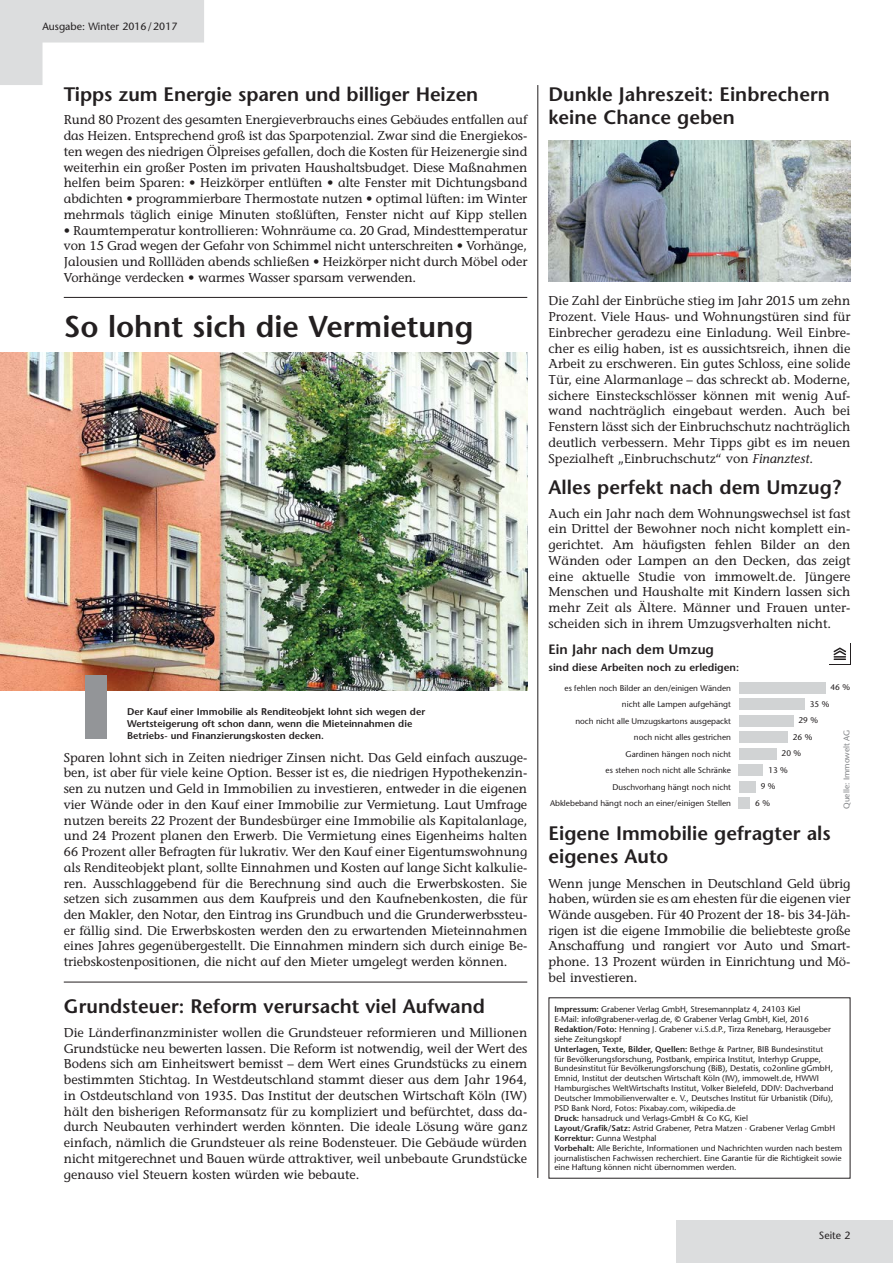
<style>
.page{position:relative;width:893px;height:1263px;background:#fff}
.page>*{position:absolute;margin:0;border:0;box-sizing:border-box;transform-origin:0 0}
.t1{font:600 30px "Stone Sans";color:#231f20}
.t2{font:600 19.5px/23.4px "Stone Sans";color:#231f20}
.t3{font:600 13.5px "Stone Sans";color:#231f20}
.t4{font:12.75px/15.8px "Stone Informal";letter-spacing:-.005em;color:#231f20;text-align:justify}
.t5{font:600 10.5px "Stone Sans";color:#231f20}
.t6{font:10.5px "Stone Sans";color:#231f20}
.t7{font:600 9.75px/11.7px "Stone Sans";color:#231f20}
.t8{font:8.25px/9.9px "Stone Sans";color:#231f20}
.t9{font:8.25px "Stone Sans";color:#808285}
.s1{font-style:italic}
.s2{font-weight:600}
</style>
<div class="page">
<img style="left:0;top:352px;width:527px;height:339px">
<div style="left:676px;top:1220px;width:217px;height:43px;background:#dcddde"></div>
<svg style="left:0;top:0;width:204px;height:85px"></svg>
<hr style="left:537px;top:85px;width:1px;height:1093px;background:#231f20">
<hr style="left:64px;top:297px;width:463px;height:1px;background:#231f20">
<hr style="left:64px;top:982px;width:463px;height:1px;background:#231f20">
<div style="left:85px;top:675px;width:21px;height:64px;background:#939598"></div>
<img style="left:549px;top:140px;width:301px;height:142px">
<div style="left:739px;top:682px;width:86px;height:12px;background:#d1d3d4"></div>
<div style="left:739px;top:698px;width:66px;height:12px;background:#d1d3d4"></div>
<div style="left:739px;top:715px;width:54px;height:12px;background:#d1d3d4"></div>
<div style="left:739px;top:731px;width:49px;height:12px;background:#d1d3d4"></div>
<div style="left:739px;top:748px;width:37px;height:12px;background:#d1d3d4"></div>
<div style="left:739px;top:764px;width:24px;height:12px;background:#d1d3d4"></div>
<div style="left:739px;top:781px;width:17px;height:12px;background:#d1d3d4"></div>
<div style="left:739px;top:797px;width:11px;height:12px;background:#d1d3d4"></div>
<svg style="left:833px;top:647px;width:13px;height:13px"></svg>
<p class="t6" style="left:43px;top:19px;width:136px">Ausgabe: Winter 2016/2017</p>
<h2 class="t2" style="left:64px;top:82px;width:416px">Tipps zum Energie sparen und billiger Heizen</h2>
<p class="t4" style="left:64px;top:112px;width:465px">Rund 80 Prozent des gesamten Energieverbrauchs eines Gebäudes entfallen auf das Heizen. Entsprechend groß ist das Sparpotenzial. Zwar sind die Energiekos&shy;ten wegen des niedrigen Ölpreises gefallen, doch die Kosten für Heizenergie sind weiterhin ein großer Posten im privaten Haushaltsbudget. Diese Maßnahmen helfen beim Sparen: • Heizkörper entlüften • alte Fenster mit Dichtungsband abdichten • programmierbare Thermostate nutzen • optimal lüften: im Winter mehrmals täglich einige Minuten stoßlüften, Fenster nicht auf Kipp stellen</p>
<p class="t4" style="left:64px;top:222px;width:465px">• Raumtemperatur kontrollieren: Wohnräume ca. 20 Grad, Mindesttemperatur von 15 Grad wegen der Gefahr von Schimmel nicht unterschreiten • Vorhänge, Jalousien und Rollläden abends schließen • Heizkörper nicht durch Möbel oder Vorhänge verdecken • warmes Wasser sparsam verwenden.</p>
<h1 class="t1" style="left:64px;top:308px;width:411px">So lohnt sich die Vermietung</h1>
<p class="t7" style="left:127px;top:706px;width:300px">Der Kauf einer Immobilie als Renditeobjekt lohnt sich wegen der<br>Wertsteigerung oft schon dann, wenn die Mieteinnahmen die<br>Betriebs- und Finanzierungskosten decken.</p>
<p class="t4" style="left:64px;top:749px;width:465px">Sparen lohnt sich in Zeiten niedriger Zinsen nicht. Das Geld einfach auszuge&shy;ben, ist aber für viele keine Option. Besser ist es, die niedrigen Hypothekenzin&shy;sen zu nutzen und Geld in Immobilien zu investieren, entweder in die eigenen vier Wände oder in den Kauf einer Immobilie zur Vermietung. Laut Umfrage nutzen bereits 22 Prozent der Bundesbürger eine Immobilie als Kapitalanlage, und 24 Prozent planen den Erwerb. Die Vermietung eines Eigenheims halten 66 Prozent aller Befragten für lukrativ. Wer den Kauf einer Eigentumswohnung als Renditeobjekt plant, sollte Einnahmen und Kosten auf lange Sicht kalkulie&shy;ren. Ausschlaggebend für die Berechnung sind auch die Erwerbskosten. Sie setzen sich zusammen aus dem Kaufpreis und den Kaufnebenkosten, die für den Makler, den Notar, den Eintrag ins Grundbuch und die Grunderwerbssteu&shy;er fällig sind. Die Erwerbskosten werden den zu erwartenden Mieteinnahmen eines Jahres gegenübergestellt. Die Einnahmen mindern sich durch einige Be&shy;triebskostenpositionen, die nicht auf den Mieter umgelegt werden können.</p>
<h2 class="t2" style="left:64px;top:994px;width:423px">Grundsteuer: Reform verursacht viel Aufwand</h2>
<p class="t4" style="left:64px;top:1024px;width:465px">Die Länderfinanzminister wollen die Grundsteuer reformieren und Millionen Grundstücke neu bewerten lassen. Die Reform ist notwendig, weil der Wert des Bodens sich am Einheitswert bemisst – dem Wert eines Grundstücks zu einem bestimmten Stichtag. In Westdeutschland stammt dieser aus dem Jahr 1964, in Ostdeutschland von 1935. Das Institut der deutschen Wirtschaft Köln (IW) hält den bisherigen Reformansatz für zu kompliziert und befürchtet, dass da&shy;durch Neubauten verhindert werden könnten. Die ideale Lösung wäre ganz einfach, nämlich die Grundsteuer als reine Bodensteuer. Die Gebäude würden nicht mitgerechnet und Bauen würde attraktiver, weil unbebaute Grundstücke genauso viel Steuern kosten würden wie bebaute.</p>
<h2 class="t2" style="left:549px;top:82px;width:283px">Dunkle Jahreszeit: Einbrechern keine Chance geben</h2>
<p class="t4" style="left:549px;top:293px;width:303px">Die Zahl der Einbrüche stieg im Jahr 2015 um zehn Prozent. Viele Haus- und Wohnungstüren sind für Einbrecher geradezu eine Einladung. Weil Einbre&shy;cher es eilig haben, ist es aussichtsreich, ihnen die Arbeit zu erschweren. Ein gutes Schloss, eine solide Tür, eine Alarmanlage – das schreckt ab. Moderne, sichere Einsteckschlösser können mit wenig Auf&shy;wand nachträglich eingebaut werden. Auch bei Fenstern lässt sich der Einbruchschutz nachträglich deutlich verbessern. Mehr Tipps gibt es im neuen Spezialheft „Einbruchschutz“ von <span class="s1">Finanztest</span>.</p>
<h2 class="t2" style="left:549px;top:475px;width:294px">Alles perfekt nach dem Umzug?</h2>
<p class="t4" style="left:549px;top:505px;width:303px">Auch ein Jahr nach dem Wohnungswechsel ist fast ein Drittel der Bewohner noch nicht komplett ein&shy;gerichtet. Am häufigsten fehlen Bilder an den Wänden oder Lampen an den Decken, das zeigt eine aktuelle Studie von immowelt.de. Jüngere Menschen und Haushalte mit Kindern lassen sich mehr Zeit als Ältere. Männer und Frauen unter&shy;scheiden sich in ihrem Umzugsverhalten nicht.</p>
<p class="t3" style="left:549px;top:641px;width:167px">Ein Jahr nach dem Umzug</p>
<p class="t5" style="left:549px;top:661px;width:192px">sind diese Arbeiten noch zu erledigen:</p>
<p class="t8" style="left:550px;top:679px;width:182px;line-height:16.5px;text-align:right">es fehlen noch Bilder an den/einigen Wänden nicht alle Lampen aufgehängt<br>noch nicht alle Umzugskartons ausgepackt<br>noch nicht alles gestrichen<br>Gardinen hängen noch nicht<br>es stehen noch nicht alle Schränke<br>Duschvorhang hängt noch nicht<br>Abklebeband hängt noch an einer/einigen Stellen</p>
<p class="t8" style="left:831px;top:682px;width:21px">46 %</p>
<p class="t8" style="left:810px;top:699px;width:21px">35 %</p>
<p class="t8" style="left:798px;top:715px;width:21px">29 %</p>
<p class="t8" style="left:793px;top:732px;width:21px">26 %</p>
<p class="t8" style="left:782px;top:748px;width:21px">20 %</p>
<p class="t8" style="left:768px;top:765px;width:21px">13 %</p>
<p class="t8" style="left:761px;top:781px;width:16px">9 %</p>
<p class="t8" style="left:755px;top:798px;width:16px">6 %</p>
<p class="t9" style="left:841px;top:809px;width:81px;rotate:-90deg">Quelle: Immowelt AG</p>
<h2 class="t2" style="left:549px;top:821px;width:284px">Eigene Immobilie gefragter als eigenes Auto</h2>
<p class="t4" style="left:549px;top:875px;width:303px">Wenn junge Menschen in Deutschland Geld übrig haben, würden sie es am ehesten für die eigenen vier Wände ausgeben. Für 40 Prozent der 18- bis 34-Jäh&shy;rigen ist die eigene Immobilie die beliebteste große Anschaffung und rangiert vor Auto und Smart&shy;phone. 13 Prozent würden in Einrichtung und Mö&shy;bel investieren.</p>
<p class="t8" style="left:554px;top:1004px;width:289px"><span class="s2">Impressum:</span> Grabener Verlag GmbH, Stresemannplatz 4, 24103 Kiel<br>E-Mail: info@grabener-verlag.de, <span class="s2">©</span> Grabener Verlag GmbH, Kiel, 2016<br><span class="s2">Redaktion/Foto:</span> Henning J. Grabener v.i.S.d.P., Tirza Renebarg, Herausgeber siehe Zeitungskopf<br><span class="s2">Unterlagen, Texte, Bilder, Quellen:</span> Bethge &amp; Partner, BIB Bundesinstitut<br>für Bevölkerungsforschung, Postbank, empirica Institut, Interhyp Gruppe, Bundesinstitut für Bevölkerungsforschung (BiB), Destatis, co2online gGmbH, Emnid, Institut der deutschen Wirtschaft Köln (IW), immowelt.de, HWWI Hamburgisches WeltWirtschafts Institut, Volker Bielefeld, DDIV: Dachverband Deutscher Immobilienverwalter e. V., Deutsches Institut für Urbanistik (Difu), PSD Bank Nord, Fotos: Pixabay.com, wikipedia.de<br><span class="s2">Druck:</span> hansadruck und Verlags-GmbH &amp; Co KG, Kiel<br><span class="s2">Layout/Grafik/Satz:</span> Astrid Grabener, Petra Matzen · Grabener Verlag GmbH <span class="s2">Korrektur:</span> Gunna Westphal<br><span class="s2">Vorbehalt:</span> Alle Berichte, Informationen und Nachrichten wurden nach bestem journalistischen Fachwissen recherchiert. Eine Garantie für die Richtigkeit sowie eine Haftung können nicht übernommen werden.</p>
<p class="t6" style="left:819px;top:1229px;width:33px">Seite 2</p>
</div>
